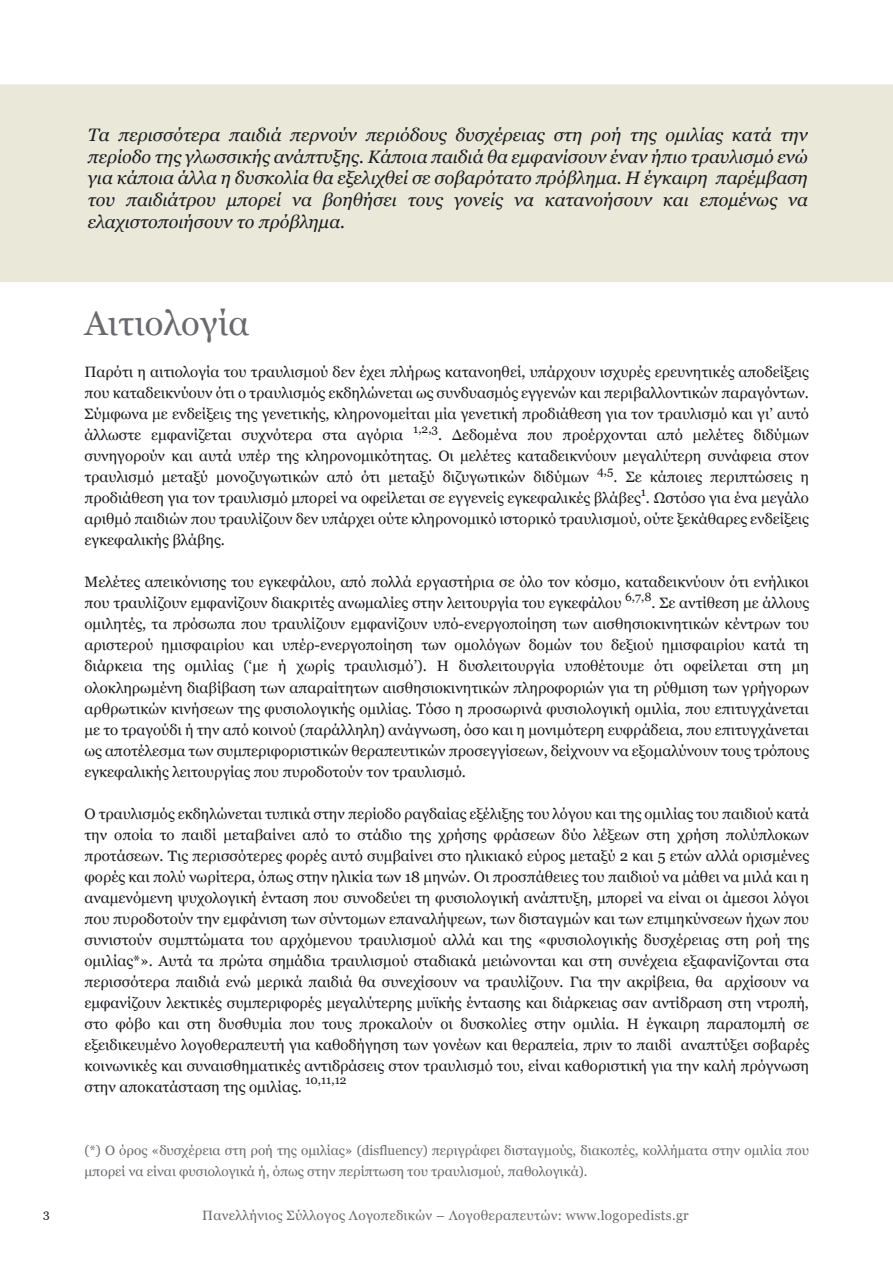
<style>
.page{position:relative;width:893px;height:1263px;background:#fff}
.page>*{position:absolute;margin:0;border:0;box-sizing:border-box;transform-origin:0 0}
.t1{font:34.5px "Georgia";letter-spacing:.01em;color:#6a696e}
.t2{font:italic 18px/21.6px "Georgia";color:#1b1c20;text-align:justify}
.t3{font:15px/21px "Georgia";color:#1b1c20;text-align:justify}
.t4{font:13.5px/21px "Georgia";color:#6a696e}
.t5{font:13.5px "Georgia";letter-spacing:.025em;color:#68676c}
.t6{font:12px "Georgia";color:#1b1c20}
</style>
<div class="page">
<p class="t2" style="left:88px;top:124px;width:722px">Τα περισσότερα παιδιά περνούν περιόδους δυσχέρειας στη ροή της ομιλίας κατά την περίοδο της γλωσσικής ανάπτυξης. Κάποια παιδιά θα εμφανίσουν έναν ήπιο τραυλισμό ενώ για κάποια άλλα η δυσκολία θα εξελιχθεί σε σοβαρότατο πρόβλημα. Η έγκαιρη παρέμβαση του παιδιάτρου μπορεί να βοηθήσει τους γονείς να κατανοήσουν και επομένως να ελαχιστοποιήσουν το πρόβλημα.</p>
<p class="t1" style="left:84px;top:304px;width:166px">Αιτιολογία</p>
<p class="t3" style="left:84px;top:362px;width:726px">Παρότι η αιτιολογία του τραυλισμού δεν έχει πλήρως κατανοηθεί, υπάρχουν ισχυρές ερευνητικές αποδείξεις που καταδεικνύουν ότι ο τραυλισμός εκδηλώνεται ως συνδυασμός εγγενών και περιβαλλοντικών παραγόντων.<br>Σύμφωνα με ενδείξεις της γενετικής, κληρονομείται μία γενετική προδιάθεση για τον τραυλισμό και γι’ αυτό άλλωστε εμφανίζεται συχνότερα στα αγόρια</p>
<p class="t6" style="left:413px;top:422px;width:26px">1,2,3</p>
<p class="t3" style="left:84px;top:425px;width:726px;text-indent:354px">. Δεδομένα που προέρχονται από μελέτες διδύμων συνηγορούν και αυτά υπέρ της κληρονομικότητας. Οι μελέτες καταδεικνύουν μεγαλύτερη συνάφεια στον τραυλισμό μεταξύ μονοζυγωτικών από ότι μεταξύ διζυγωτικών διδύμων</p>
<p class="t6" style="left:597px;top:464px;width:18px">4,5</p>
<p class="t3" style="left:84px;top:467px;width:726px;text-align:right">. Σε κάποιες περιπτώσεις η<br>προδιάθεση για τον τραυλισμό μπορεί να οφείλεται σε εγγενείς εγκεφαλικές βλάβες . Ωστόσο για ένα μεγάλο</p>
<p class="t6" style="left:641px;top:485px;width:7px">1</p>
<p class="t3" style="left:84px;top:509px;width:726px">αριθμό παιδιών που τραυλίζουν δεν υπάρχει ούτε κληρονομικό ιστορικό τραυλισμού, ούτε ξεκάθαρες ενδείξεις εγκεφαλικής βλάβης.</p>
<p class="t3" style="left:84px;top:572px;width:726px">Μελέτες απεικόνισης του εγκεφάλου, από πολλά εργαστήρια σε όλο τον κόσμο, καταδεικνύουν ότι ενήλικοι που τραυλίζουν εμφανίζουν διακριτές ανωμαλίες στην λειτουργία του εγκεφάλου</p>
<p class="t6" style="left:625px;top:590px;width:28px">6,7,8</p>
<p class="t3" style="left:84px;top:593px;width:726px;text-indent:567px">. Σε αντίθεση με άλλους ομιλητές, τα πρόσωπα που τραυλίζουν εμφανίζουν υπό-ενεργοποίηση των αισθησιοκινητικών κέντρων του αριστερού ημισφαιρίου και υπέρ-ενεργοποίηση των ομολόγων δομών του δεξιού ημισφαιρίου κατά τη διάρκεια της ομιλίας (‘με ή χωρίς τραυλισμό’). Η δυσλειτουργία υποθέτουμε ότι οφείλεται στη μη ολοκληρωμένη διαβίβαση των απαραίτητων αισθησιοκινητικών πληροφοριών για τη ρύθμιση των γρήγορων αρθρωτικών κινήσεων της φυσιολογικής ομιλίας. Τόσο η προσωρινά φυσιολογική ομιλία, που επιτυγχάνεται με το τραγούδι ή την από κοινού (παράλληλη) ανάγνωση, όσο και η μονιμότερη ευφράδεια, που επιτυγχάνεται ως αποτέλεσμα των συμπεριφοριστικών θεραπευτικών προσεγγίσεων, δείχνουν να εξομαλύνουν τους τρόπους εγκεφαλικής λειτουργίας που πυροδοτούν τον τραυλισμό.</p>
<p class="t3" style="left:84px;top:803px;width:726px">Ο τραυλισμός εκδηλώνεται τυπικά στην περίοδο ραγδαίας εξέλιξης του λόγου και της ομιλίας του παιδιού κατά την οποία το παιδί μεταβαίνει από το στάδιο της χρήσης φράσεων δύο λέξεων στη χρήση πολύπλοκων προτάσεων. Τις περισσότερες φορές αυτό συμβαίνει στο ηλικιακό εύρος μεταξύ 2 και 5 ετών αλλά ορισμένες φορές και πολύ νωρίτερα, όπως στην ηλικία των 18 μηνών. Οι προσπάθειες του παιδιού να μάθει να μιλά και η αναμενόμενη ψυχολογική ένταση που συνοδεύει τη φυσιολογική ανάπτυξη, μπορεί να είναι οι άμεσοι λόγοι που πυροδοτούν την εμφάνιση των σύντομων επαναλήψεων, των δισταγμών και των επιμηκύνσεων ήχων που συνιστούν συμπτώματα του αρχόμενου τραυλισμού αλλά και της «φυσιολογικής δυσχέρειας στη ροή της ομιλίας*». Αυτά τα πρώτα σημάδια τραυλισμού σταδιακά μειώνονται και στη συνέχεια εξαφανίζονται στα περισσότερα παιδιά ενώ μερικά παιδιά θα συνεχίσουν να τραυλίζουν. Για την ακρίβεια, θα αρχίσουν να εμφανίζουν λεκτικές συμπεριφορές μεγαλύτερης μυϊκής έντασης και διάρκειας σαν αντίδραση στη ντροπή, στο φόβο και στη δυσθυμία που τους προκαλούν οι δυσκολίες στην ομιλία. Η έγκαιρη παραπομπή σε εξειδικευμένο λογοθεραπευτή για καθοδήγηση των γονέων και θεραπεία, πριν το παιδί αναπτύξει σοβαρές κοινωνικές και συναισθηματικές αντιδράσεις στον τραυλισμό του, είναι καθοριστική για την καλή πρόγνωση στην αποκατάσταση της ομιλίας.</p>
<p class="t6" style="left:305px;top:1073px;width:43px">10,11,12</p>
<p class="t4" style="left:84px;top:1139px;width:726px">(*) Ο όρος «δυσχέρεια στη ροή της ομιλίας» (disfluency) περιγράφει δισταγμούς, διακοπές, κολλήματα στην ομιλία που μπορεί να είναι φυσιολογικά ή, όπως στην περίπτωση του τραυλισμού, παθολογικά).</p>
<p class="t6" style="left:43px;top:1206px;width:8px">3</p>
<p class="t5" style="left:202px;top:1207px;width:488px">Πανελλήνιος Σύλλογος Λογοπεδικών – Λογοθεραπευτών: www.logopedists.gr</p>
</div>
